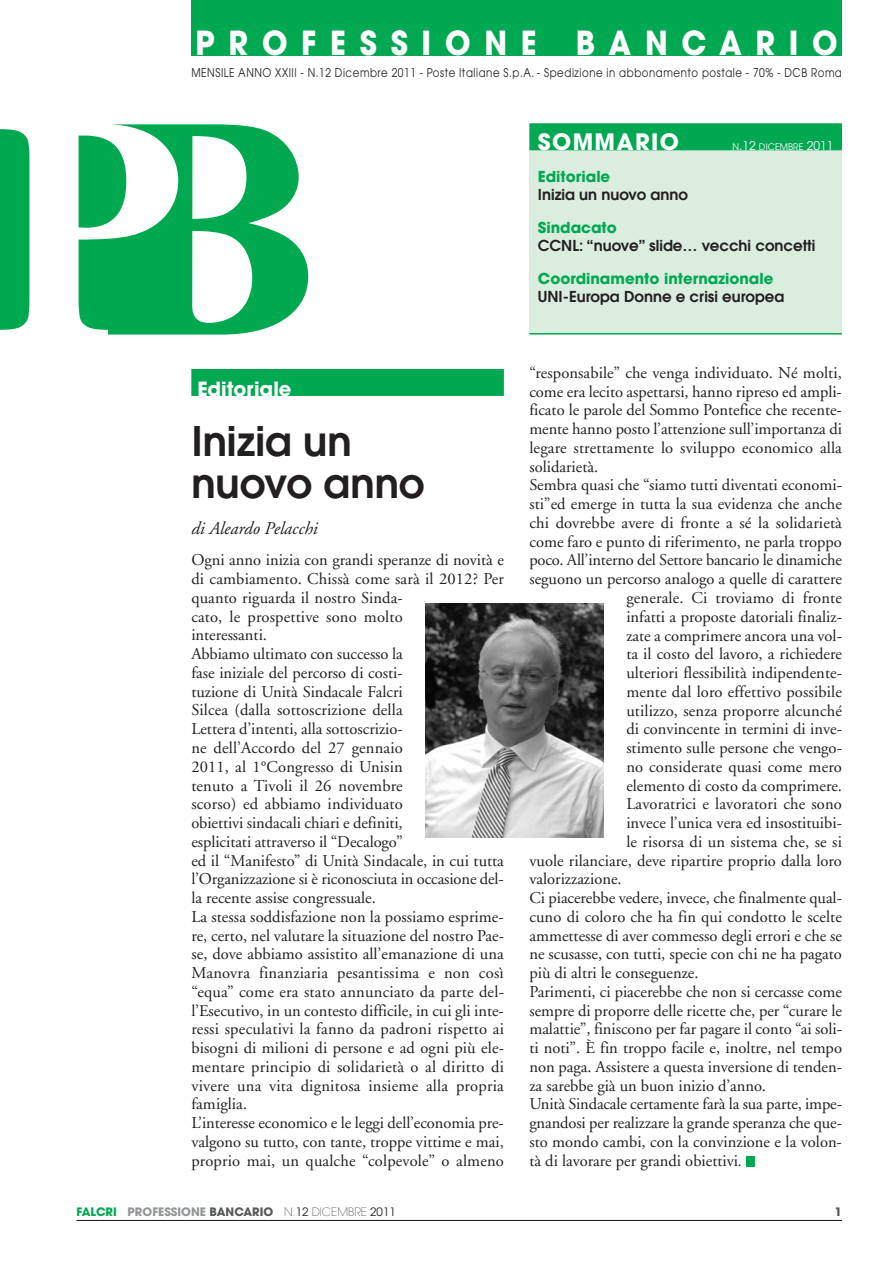
<style>
.page{position:relative;width:893px;height:1263px;background:#fff}
.page>*{position:absolute;margin:0;border:0;box-sizing:border-box;transform-origin:0 0}
.t1{font:600 40.5px/42px "Avant Garde";color:#231f20}
.t2{font:700 33px "Avant Garde";letter-spacing:.46em;color:#fff;scale:.91 1}
.t3{font:700 22.5px "Avant Garde";letter-spacing:.06em;color:#fff}
.t4{font:700 19.5px "Avant Garde";color:#fff}
.t5{font:italic 18px "Adobe Garamond";color:#231f20}
.t6{font:16.5px/18.8px "Adobe Garamond";color:#231f20}
.t7{font:600 15px "Avant Garde";color:#231f20}
.t8{font:700 15px "Avant Garde";color:#00a851}
.t9{font:12px "Avant Garde";letter-spacing:.055em;color:#231f20;scale:.85 1}
.t10{font:700 11.55px "Avant Garde";color:#939598}
.t11{font:700 11.55px "Avant Garde";color:#58595b}
.t12{font:9px "Avant Garde";color:#fff}
.s1{font-size:12px}
.s2{font-style:italic}
.s3{color:#00a851}
.s4{color:#58595b}
.s5{font-weight:200;color:#231f20}
.s6{font-weight:400;color:#231f20}
</style>
<div class="page">
<svg style="left:178px;top:124px;width:130px;height:211px;fill:#00a94f"></svg>
<svg style="left:0;top:124px;width:178px;height:211px"></svg>
<div style="left:191px;top:0;width:651px;height:55px;background:#00a851"></div>
<div style="left:191px;top:369px;width:313px;height:27px;background:#00a851"></div>
<div style="left:746px;top:1156px;width:9px;height:10px;background:#00a851"></div>
<hr style="left:77px;top:1220px;width:765px;height:1px;background:#231f20">
<div style="left:529px;top:123px;width:313px;height:211px;background:#daedde"></div>
<div style="left:529px;top:123px;width:313px;height:27px;background:#00a851"></div>
<hr style="left:529px;top:333px;width:313px;height:2px;background:#00a851">
<img style="left:425px;top:604px;width:179px;height:234px">
<h2 class="t2" style="left:196px;top:31px;width:707px">PROFESSIONE BANCARIO</h2>
<p class="t9" style="left:191px;top:68px;width:767px">MENSILE ANNO XXIII - N.12 Dicembre 2011 - Poste Italiane S.p.A. - Spedizione in abbonamento postale - 70% - DCB Roma</p>
<p class="t4" style="left:197px;top:382px;width:96px">Editoriale</p>
<h1 class="t1" style="left:191px;top:424px;width:235px">Inizia un nuovo anno</h1>
<p class="t5" style="left:191px;top:521px;width:128px">di Aleardo Pelacchi</p>
<p class="t6" style="left:191px;top:552px;width:314px">Ogni anno inizia con grandi speranze di novità e di cambiamento. Chissà come sarà il 2012? Per quanto riguarda il nostro Sinda-<br>cato, le prospettive sono molto<br>interessanti.<br>Abbiamo ultimato con successo la<br>fase iniziale del percorso di costi-<br>tuzione di Unità Sindacale Falcri<br>Silcea (dalla sottoscrizione della<br>Lettera d’intenti, alla sottoscrizio-<br>ne dell’Accordo del 27 gennaio<br>2011, al 1°Congresso di Unisin<br>tenuto a Tivoli il 26 novembre<br>scorso) ed abbiamo individuato<br>obiettivi sindacali chiari e definiti,<br>esplicitati attraverso il “Decalogo”<br>ed il “Manifesto” di Unità Sindacale, in cui tutta l’Organizzazione si è riconosciuta in occasione del&shy;la recente assise congressuale.<br>La stessa soddisfazione non la possiamo esprime&shy;re, certo, nel valutare la situazione del nostro Pae&shy;se, dove abbiamo assistito all’emanazione di una Manovra finanziaria pesantissima e non così “equa” come era stato annunciato da parte del&shy;l’Esecutivo, in un contesto difficile, in cui gli inte&shy;ressi speculativi la fanno da padroni rispetto ai bisogni di milioni di persone e ad ogni più ele&shy;mentare principio di solidarietà o al diritto di vivere una vita dignitosa insieme alla propria famiglia.<br>L’interesse economico e le leggi dell’economia pre&shy;valgono su tutto, con tante, troppe vittime e mai, proprio mai, un qualche “colpevole” o almeno</p>
<h3 class="t3" style="left:538px;top:134px;width:142px">SOMMARIO</h3>
<p class="t12" style="left:732px;top:144px;width:103px">N<span class="s1">.12</span> DICEMBRE <span class="s1">2011</span></p>
<p class="t8" style="left:538px;top:171px;width:74px">Editoriale</p>
<p class="t7" style="left:538px;top:189px;width:152px">Inizia un nuovo anno</p>
<p class="t8" style="left:538px;top:222px;width:80px">Sindacato</p>
<p class="t7" style="left:538px;top:240px;width:279px">CCNL: “nuove” slide… vecchi concetti</p>
<p class="t8" style="left:538px;top:273px;width:237px">Coordinamento internazionale</p>
<p class="t7" style="left:538px;top:291px;width:248px">UNI-Europa Donne e crisi europea</p>
<p class="t6" style="left:529px;top:365px;width:314px">“responsabile” che venga individuato. Né molti,</p>
<p class="t6" style="left:529px;top:384px;width:314px">come era lecito aspettarsi, hanno ripreso ed ampli-</p>
<p class="t6" style="left:529px;top:402px;width:314px">ficato le parole del Sommo Pontefice che recente-</p>
<p class="t6" style="left:529px;top:421px;width:314px">mente hanno posto l’attenzione sull’importanza di</p>
<p class="t6" style="left:529px;top:440px;width:314px">legare strettamente lo sviluppo economico alla</p>
<p class="t6" style="left:529px;top:459px;width:70px">solidarietà.</p>
<p class="t6" style="left:529px;top:477px;width:314px">Sembra quasi che “siamo tutti diventati economi-</p>
<p class="t6" style="left:529px;top:496px;width:314px">sti”ed emerge in tutta la sua evidenza che anche</p>
<p class="t6" style="left:529px;top:515px;width:314px">chi dovrebbe avere di fronte a sé la solidarietà</p>
<p class="t6" style="left:529px;top:534px;width:314px">come faro e punto di riferimento, ne parla troppo</p>
<p class="t6" style="left:529px;top:552px;width:314px">poco. All’interno del Settore bancario le dinamiche</p>
<p class="t6" style="left:529px;top:571px;width:314px">seguono un percorso analogo a quelle di carattere</p>
<p class="t6" style="left:626px;top:590px;width:217px">generale. Ci troviamo di fronte</p>
<p class="t6" style="left:626px;top:609px;width:217px">infatti a proposte datoriali finaliz-</p>
<p class="t6" style="left:626px;top:627px;width:217px">zate a comprimere ancora una vol-</p>
<p class="t6" style="left:626px;top:646px;width:217px">ta il costo del lavoro, a richiedere</p>
<p class="t6" style="left:626px;top:665px;width:217px">ulteriori flessibilità indipendente-</p>
<p class="t6" style="left:626px;top:684px;width:217px">mente dal loro effettivo possibile</p>
<p class="t6" style="left:626px;top:702px;width:217px">utilizzo, senza proporre alcunché</p>
<p class="t6" style="left:626px;top:721px;width:217px">di convincente in termini di inve-</p>
<p class="t6" style="left:626px;top:740px;width:217px">stimento sulle persone che vengo-</p>
<p class="t6" style="left:626px;top:759px;width:217px">no considerate quasi come mero</p>
<p class="t6" style="left:626px;top:777px;width:217px">elemento di costo da comprimere.</p>
<p class="t6" style="left:626px;top:796px;width:217px">Lavoratrici e lavoratori che sono</p>
<p class="t6" style="left:626px;top:815px;width:217px">invece l’unica vera ed insostituibi-</p>
<p class="t6" style="left:626px;top:834px;width:217px">le risorsa di un sistema che, se si</p>
<p class="t6" style="left:529px;top:852px;width:314px">vuole rilanciare, deve ripartire proprio dalla loro</p>
<p class="t6" style="left:529px;top:871px;width:94px">valorizzazione.</p>
<p class="t6" style="left:529px;top:890px;width:314px">Ci piacerebbe vedere, invece, che finalmente qual-</p>
<p class="t6" style="left:529px;top:909px;width:314px">cuno di coloro che ha fin qui condotto le scelte</p>
<p class="t6" style="left:529px;top:927px;width:314px">ammettesse di aver commesso degli errori e che se</p>
<p class="t6" style="left:529px;top:946px;width:314px">ne scusasse, con tutti, specie con chi ne ha pagato</p>
<p class="t6" style="left:529px;top:965px;width:171px">più di altri le conseguenze.</p>
<p class="t6" style="left:529px;top:984px;width:314px">Parimenti, ci piacerebbe che non si cercasse come</p>
<p class="t6" style="left:529px;top:1002px;width:314px">sempre di proporre delle ricette che, per “curare le</p>
<p class="t6" style="left:529px;top:1021px;width:314px">malattie”, finiscono per far pagare il conto “ai soli-</p>
<p class="t6" style="left:529px;top:1040px;width:314px">ti noti”. È fin troppo facile e, inoltre, nel tempo</p>
<p class="t6" style="left:529px;top:1059px;width:314px">non paga. Assistere a questa inversione di tenden-</p>
<p class="t6" style="left:529px;top:1077px;width:238px">za sarebbe già un buon inizio d’anno.</p>
<p class="t6" style="left:529px;top:1096px;width:314px">Unità Sindacale certamente farà la sua parte, impe-</p>
<p class="t6" style="left:529px;top:1115px;width:314px">gnandosi per realizzare la grande speranza che que-</p>
<p class="t6" style="left:529px;top:1134px;width:314px">sto mondo cambi, con la convinzione e la volon-</p>
<p class="t6" style="left:529px;top:1152px;width:214px">tà di lavorare per grandi obiettivi<span class="s2">.</span></p>
<p class="t10" style="left:77px;top:1208px;width:321px"><span class="s3">FALCRI</span> PROFESSIONE <span class="s4">BANCARIO</span> <span class="s5">N.</span><span class="s6">12</span> <span class="s5">DICEMBRE</span> <span class="s6">2011</span></p>
<p class="t11" style="left:835px;top:1208px;width:9px">1</p>
</div>
